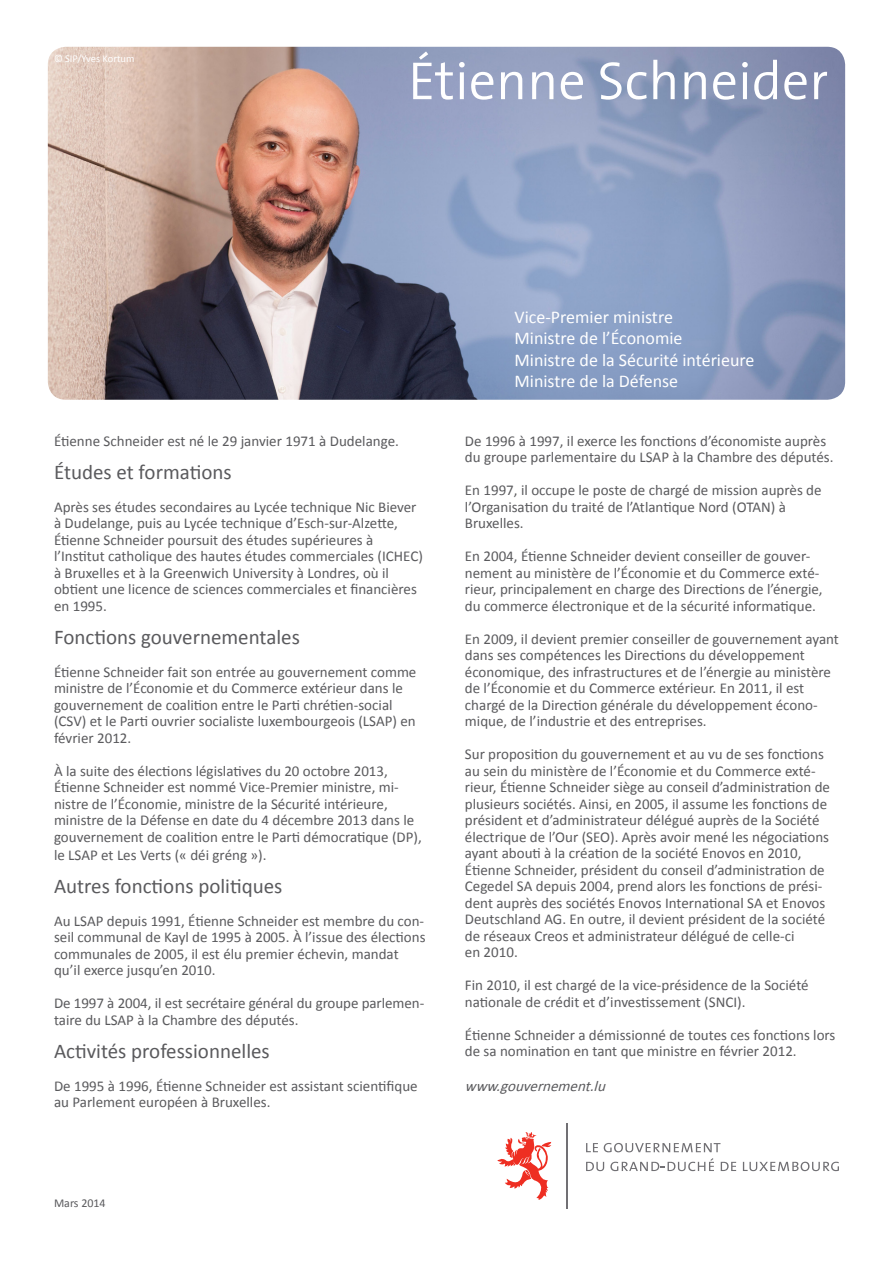
<style>
.page{position:relative;width:893px;height:1263px;background:#fff}
.page>*{position:absolute;margin:0;border:0;box-sizing:border-box;transform-origin:0 0}
.t1{font:300 54px "The Sans";color:#fff}
.t2{font:21px "Calibri";color:#5a5a5d}
.t3{font:18px "Calibri";color:#fff}
.t4{font:15px/16.5px "Calibri";color:#5a5a5d}
.t5{font:italic 15px "Calibri";color:#5a5a5d}
.t6{font:12px "Calibri";color:#5a5a5d}
.t7{font:10.5px "Calibri";color:#fff}
</style>
<div class="page">
<img style="left:48px;top:47px;width:797px;height:353px">
<svg style="left:586px;top:1143px;width:12px;height:9px"></svg>
<svg style="left:604px;top:1143px;width:116px;height:9px"></svg>
<svg style="left:586px;top:1162px;width:18px;height:9px"></svg>
<svg style="left:610px;top:1158px;width:104px;height:13px"></svg>
<svg style="left:721px;top:1162px;width:15px;height:9px"></svg>
<svg style="left:743px;top:1162px;width:96px;height:9px"></svg>
<svg style="left:497px;top:1132px;width:55px;height:68px"></svg>
<hr style="left:566px;top:1124px;width:2px;height:85px;background:#717074">
<p class="t7" style="left:54px;top:52px;width:82px">© SIP/Yves Kortum</p>
<p class="t1" style="left:408px;top:46px;width:422px">Étienne Schneider</p>
<p class="t3" style="left:514px;top:305px;width:160px">Vice-Premier ministre</p>
<p class="t3" style="left:514px;top:327px;width:170px">Ministre de l’Économie</p>
<p class="t3" style="left:514px;top:348px;width:241px">Ministre de la Sécurité intérieure</p>
<p class="t3" style="left:514px;top:370px;width:165px">Ministre de la Défense</p>
<p class="t4" style="left:54px;top:432px;width:346px">Étienne Schneider est né le 29 janvier 1971 à Dudelange.</p>
<p class="t2" style="left:54px;top:458px;width:179px">Études et formations</p>
<p class="t4" style="left:54px;top:498px;width:364px">Après ses études secondaires au Lycée technique Nic Biever à Dudelange, puis au Lycée technique d’Esch-sur-Alzette,</p>
<p class="t4" style="left:54px;top:531px;width:370px">Étienne Schneider poursuit des études supérieures à l’Institut catholique des hautes études commerciales (ICHEC) à Bruxelles et à la Greenwich University à Londres, où il obtient une licence de sciences commerciales et financières en 1995.</p>
<p class="t2" style="left:54px;top:623px;width:247px">Fonctions gouvernementales</p>
<p class="t4" style="left:54px;top:663px;width:364px">Étienne Schneider fait son entrée au gouvernement comme ministre de l’Économie et du Commerce extérieur dans le gouvernement de coalition entre le Parti chrétien-social (CSV) et le Parti ouvrier socialiste luxembourgeois (LSAP) en février 2012.</p>
<p class="t4" style="left:54px;top:762px;width:335px">À la suite des élections législatives du 20 octobre 2013,</p>
<p class="t4" style="left:54px;top:779px;width:346px">Étienne Schneider est nommé Vice-Premier ministre, mi-</p>
<p class="t4" style="left:54px;top:795px;width:369px">nistre de l’Économie, ministre de la Sécurité intérieure, ministre de la Défense en date du 4 décembre 2013 dans le gouvernement de coalition entre le Parti démocratique (DP),</p>
<p class="t4" style="left:54px;top:846px;width:214px">le LSAP et Les Verts (« déi gréng »).</p>
<p class="t2" style="left:54px;top:872px;width:230px">Autres fonctions politiques</p>
<p class="t4" style="left:54px;top:912px;width:373px">Au LSAP depuis 1991, Étienne Schneider est membre du con&shy;seil communal de Kayl de 1995 à 2005. À l’issue des élections communales de 2005, il est élu premier échevin, mandat qu’il exerce jusqu’en 2010.</p>
<p class="t4" style="left:54px;top:995px;width:372px">De 1997 à 2004, il est secrétaire général du groupe parlemen-</p>
<p class="t4" style="left:54px;top:1011px;width:246px">taire du LSAP à la Chambre des députés.</p>
<p class="t2" style="left:54px;top:1037px;width:217px">Activités professionnelles</p>
<p class="t4" style="left:54px;top:1077px;width:365px">De 1995 à 1996, Étienne Schneider est assistant scientifique au Parlement européen à Bruxelles.</p>
<p class="t6" style="left:54px;top:1196px;width:53px">Mars 2014</p>
<p class="t4" style="left:465px;top:432px;width:370px">De 1996 à 1997, il exerce les fonctions d’économiste auprès du groupe parlementaire du LSAP à la Chambre des députés.</p>
<p class="t4" style="left:465px;top:482px;width:358px">En 1997, il occupe le poste de chargé de mission auprès de l’Organisation du traité de l’Atlantique Nord (OTAN) à</p>
<p class="t4" style="left:465px;top:515px;width:60px">Bruxelles.</p>
<p class="t4" style="left:465px;top:548px;width:347px">En 2004, Étienne Schneider devient conseiller de gouver-</p>
<p class="t4" style="left:465px;top:564px;width:356px">nement au ministère de l’Économie et du Commerce exté-</p>
<p class="t4" style="left:465px;top:581px;width:359px">rieur, principalement en charge des Directions de l’énergie, du commerce électronique et de la sécurité informatique.</p>
<p class="t4" style="left:465px;top:630px;width:376px">En 2009, il devient premier conseiller de gouvernement ayant dans ses compétences les Directions du développement économique, des infrastructures et de l’énergie au ministère de l’Économie et du Commerce extérieur. En 2011, il est chargé de la Direction générale du développement écono-</p>
<p class="t4" style="left:465px;top:713px;width:243px">mique, de l’industrie et des entreprises.</p>
<p class="t4" style="left:465px;top:746px;width:360px">Sur proposition du gouvernement et au vu de ses fonctions au sein du ministère de l’Économie et du Commerce exté-</p>
<p class="t4" style="left:465px;top:779px;width:367px">rieur, Étienne Schneider siège au conseil d’administration de plusieurs sociétés. Ainsi, en 2005, il assume les fonctions de président et d’administrateur délégué auprès de la Société électrique de l’Our (SEO). Après avoir mené les négociations ayant abouti à la création de la société Enovos en 2010, Étienne Schneider, président du conseil d’administration de Cegedel SA depuis 2004, prend alors les fonctions de prési&shy;dent auprès des sociétés Enovos International SA et Enovos Deutschland AG. En outre, il devient président de la société de réseaux Creos et administrateur délégué de celle-ci</p>
<p class="t4" style="left:465px;top:944px;width:54px">en 2010.</p>
<p class="t4" style="left:465px;top:977px;width:345px">Fin 2010, il est chargé de la vice-présidence de la Société nationale de crédit et d’investissement (SNCI).</p>
<p class="t4" style="left:465px;top:1026px;width:372px">Étienne Schneider a démissionné de toutes ces fonctions lors de sa nomination en tant que ministre en février 2012.</p>
<p class="t5" style="left:465px;top:1076px;width:147px">www.gouvernement.lu</p>
</div>
